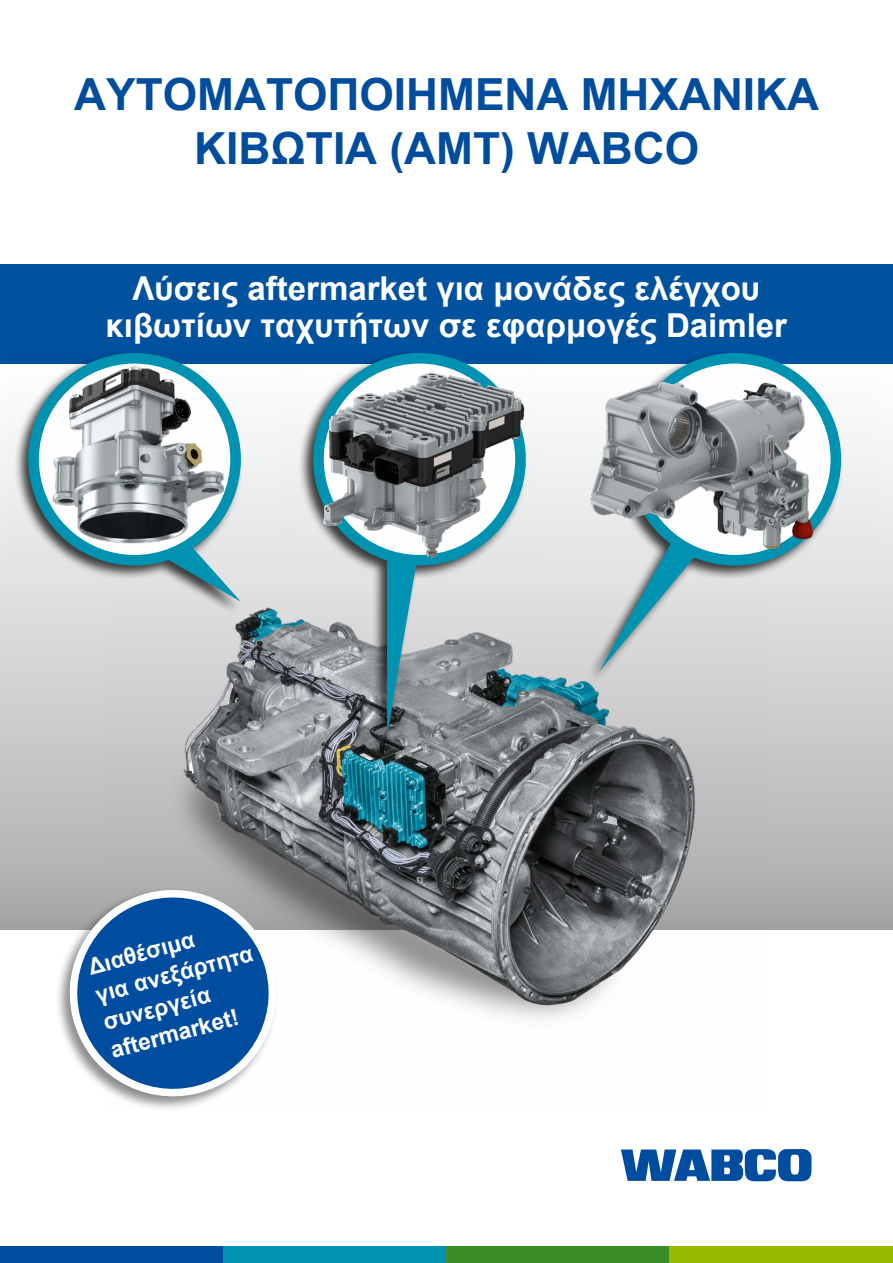
<style>
.page{position:relative;width:893px;height:1263px;background:#fff}
.page>*{position:absolute;margin:0;border:0;box-sizing:border-box;transform-origin:0 0}
.t1{font:700 44.25px/54px "Arial";color:#004c9d;text-align:center}
.t2{font:700 33px/36.6px "Arial";color:#fff;text-align:center}
.t3{font:700 22.8px/28.8px "Arial";color:#fff}
</style>
<div class="page">
<div style="left:0;top:362px;width:893px;height:567px;background:linear-gradient(to bottom,#fff,#abaaac)"></div>
<img style="left:106px;top:599px;width:662px;height:421px">
<svg style="left:621px;top:1150px;width:190px;height:31px"></svg>
<div style="left:0;top:1246px;width:223px;height:17px;background:#004d9f"></div>
<div style="left:223px;top:1246px;width:223px;height:17px;background:#0093b1"></div>
<div style="left:446px;top:1246px;width:224px;height:17px;background:#3b8e27"></div>
<div style="left:670px;top:1246px;width:223px;height:17px;background:#98ba00"></div>
<div style="left:0;top:264px;width:893px;height:100px;background:#00519e"></div>
<div style="left:13px;top:350px;width:231px;height:265px;background:#000;opacity:.75"></div>
<svg style="left:160px;top:559px;width:81px;height:43px;background:#93b4bc"></svg>
<img style="left:7px;top:351px;width:272px;height:208px">
<div style="left:585px;top:350px;width:259px;height:335px;background:#000;opacity:.75"></div>
<svg style="left:629px;top:353px;width:212px;height:213px;background:#2aa2bb"></svg>
<svg style="left:599px;top:557px;width:99px;height:115px;background:#b0c7cd"></svg>
<img style="left:539px;top:370px;width:340px;height:187px">
<div style="left:298px;top:350px;width:231px;height:398px;background:#000;opacity:.75"></div>
<svg style="left:387px;top:574px;width:29px;height:162px;background:#4e96a5"></svg>
<img style="left:279px;top:351px;width:260px;height:223px">
<div style="left:55px;top:887px;width:224px;height:224px;background:#000;opacity:.45"></div>
<svg style="left:63px;top:883px;width:220px;height:220px"></svg>
<h1 class="t1" style="left:74px;top:69px;width:746px">ΑΥΤΟΜΑΤΟΠΟΙΗΜΕΝΑ ΜΗΧΑΝΙΚΑ<br>ΚΙΒΩΤΙΑ (AMT) WABCO</h1>
<p class="t2" style="left:106px;top:271px;width:683px">Λύσεις aftermarket για μονάδες ελέγχου κιβωτίων ταχυτήτων σε εφαρμογές Daimler</p>
<p class="t3" style="left:85px;top:954px;width:163px;rotate:-15deg">Διαθέσιμα<br>για ανεξάρτητα συνεργεία aftermarket!</p>
</div>
